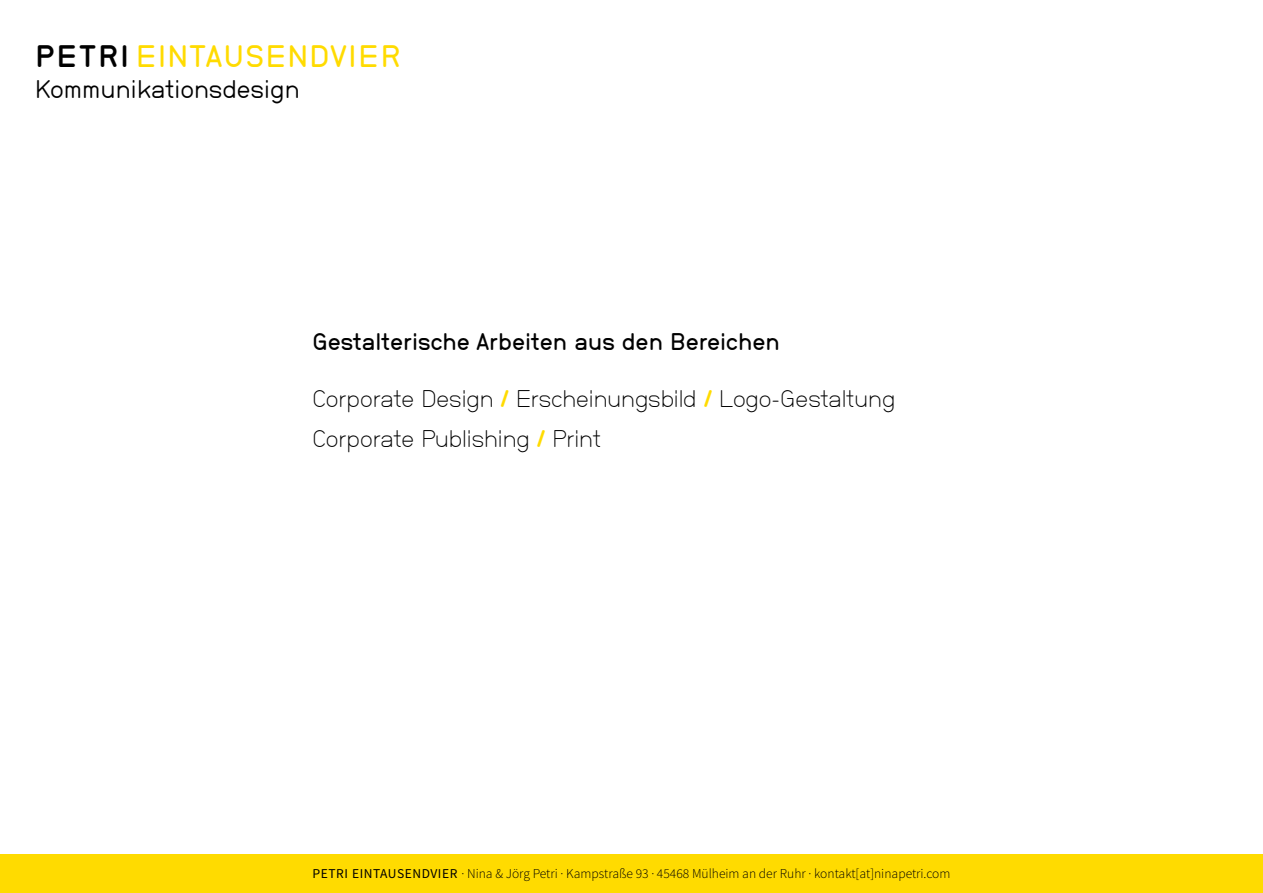
<style>
.page{position:relative;width:1263px;height:893px;background:#fff}
.page>*{position:absolute;margin:0;border:0;box-sizing:border-box;transform-origin:0 0}
.t1{font:600 30.9px "Neubau Grotesk R";letter-spacing:.06em;color:#ffdb00}
.t2{font:25.5px "Neubau Grotesk R";letter-spacing:.01em;color:#000}
.t3{font:24px "Neubau Grotesk R Mager";color:#000}
.t4{font:600 24px "Neubau Grotesk R";color:#000}
.t5{font:300 13.5px "Source Sans Pro";color:#000}
.s1{font-weight:700;color:#000}
.s2{font-family:"Neubau Grotesk R";font-weight:700;color:#ffdb00}
.s3{font-weight:400}
</style>
<div class="page">
<div style="left:0;top:855px;width:1263px;height:38px;background:#ffdb00"></div>
<p class="t1" style="left:35px;top:38px;width:366px"><span class="s1">PETRI</span> EINTAUSENDVIER</p>
<p class="t2" style="left:35px;top:74px;width:266px">Kommunikationsdesign</p>
<p class="t4" style="left:312px;top:327px;width:469px">Gestalterische Arbeiten aus den Bereichen</p>
<p class="t3" style="left:312px;top:386px;width:584px">Corporate Design <span class="s2">/</span> Erscheinungsbild <span class="s2">/</span> Logo-Gestaltung</p>
<p class="t3" style="left:312px;top:425px;width:290px">Corporate Publishing <span class="s2">/</span> Print</p>
<p class="t5" style="left:312px;top:865px;width:639px"><span class="s3">PETRI EINTAUSENDVIER</span> · Nina &amp; Jörg Petri · Kampstraße 93 · 45468 Mülheim an der Ruhr · kontakt[at]ninapetri.com</p>
</div>
